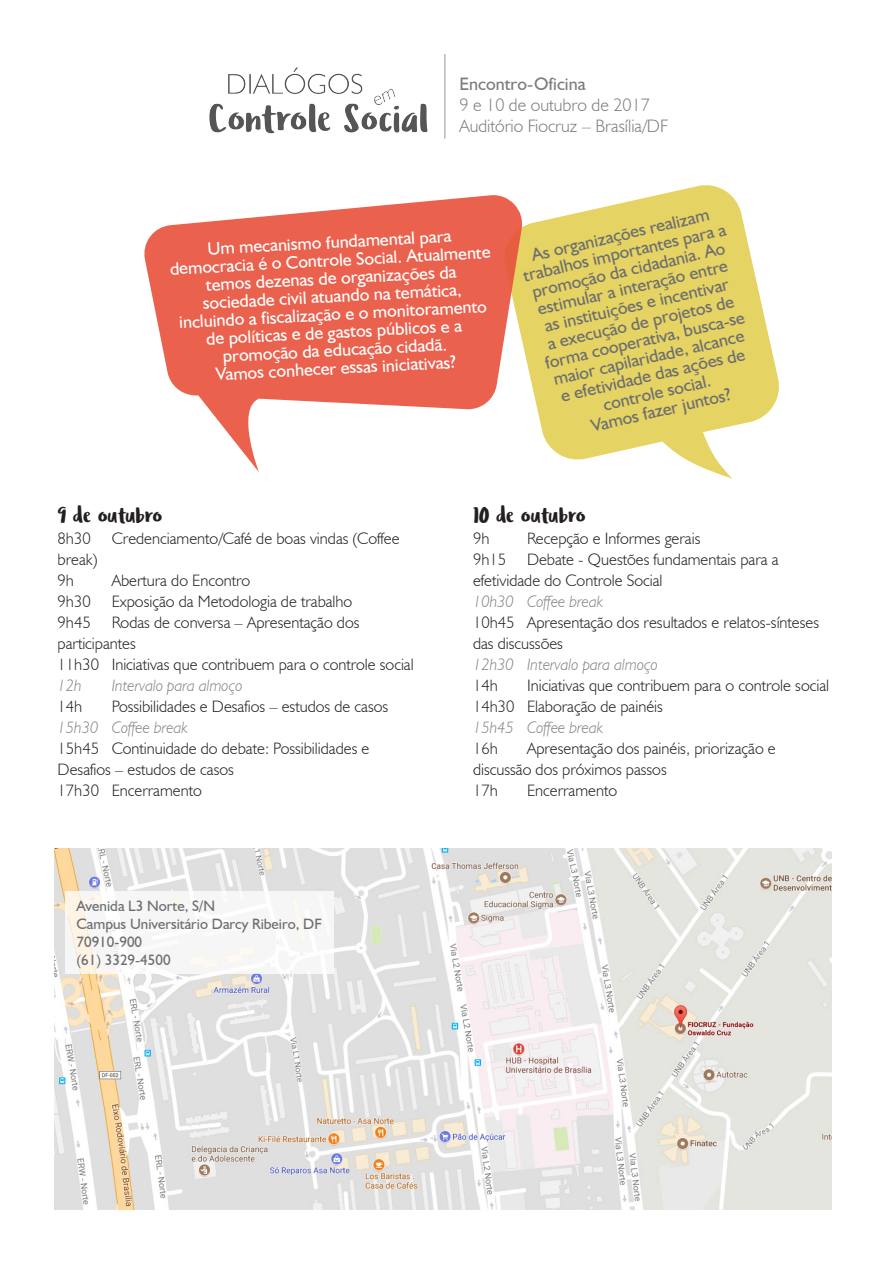
<style>
.page{position:relative;width:893px;height:1263px;background:#fff}
.page>*{position:absolute;margin:0;border:0;box-sizing:border-box;transform-origin:0 0}
.t1{font:22.5px "Ludicrous";color:#231f20}
.t2{font:18px/18px "Humanist 521 BT";color:#fff;text-align:center}
.t3{font:18px/18px "Humanist 521 BT";color:#6c6d70;text-align:center}
.t4{font:300 18px "Humanist 521 BT";color:#7a7c7f}
.t5{font:18px "Humanist 521 BT";color:#7a7c7f}
.t6{font:300 16.5px/21px "Humanist 521 BT";color:#231f20}
.t7{font:italic 300 16.5px "Humanist 521 BT";color:#808285}
.t8{font:15px "Humanist 521 BT";color:#6c6d70}
</style>
<div class="page">
<svg style="left:522px;top:185px;width:257px;height:294px;fill:#e5d363"></svg>
<img style="left:209px;top:67px;width:219px;height:67px">
<svg style="left:144px;top:195px;width:378px;height:277px;fill:#ea614e"></svg>
<img style="left:54px;top:849px;width:778px;height:360px">
<hr style="left:444px;top:54px;width:1px;height:85px;background:#939598">
<div style="left:65px;top:891px;width:269px;height:83px;background:linear-gradient(to right,#f9f6f2,#f7f8f9)"></div>
<p class="t5" style="left:459px;top:72px;width:128px">Encontro-Oficina</p>
<p class="t4" style="left:459px;top:93px;width:192px">9 e 10 de outubro de 2017</p>
<p class="t4" style="left:459px;top:114px;width:210px">Auditório Fiocruz – Brasília/DF</p>
<p class="t2" style="left:169px;top:241px;width:322px;rotate:-3deg">Um mecanismo fundamental para democracia é o Controle Social. Atualmente temos dezenas de organizações da sociedade civil atuando na temática, incluindo a fiscalização e o monitoramento de políticas e de gastos públicos e a promoção da educação cidadã.</p>
<p class="t2" style="left:215px;top:365px;width:242px;rotate:-3deg">Vamos conhecer essas iniciativas?</p>
<p class="t3" style="left:517px;top:249px;width:209px;rotate:-13deg">As organizações realizam trabalhos importantes para a promoção da cidadania. Ao estimular a interação entre as instituições e incentivar<br>a execução de projetos de forma cooperativa, busca-se maior capilaridade, alcance e efetividade das ações de controle social.</p>
<p class="t3" style="left:589px;top:417px;width:144px;rotate:-13deg">Vamos fazer juntos?</p>
<p class="t1" style="left:58px;top:501px;width:107px">9 de outubro</p>
<p class="t6" style="left:58px;top:528px;width:35px">8h30</p>
<p class="t6" style="left:112px;top:528px;width:290px">Credenciamento/Café de boas vindas (Coffee</p>
<p class="t6" style="left:58px;top:549px;width:41px">break)</p>
<p class="t6" style="left:58px;top:570px;width:18px">9h</p>
<p class="t6" style="left:112px;top:570px;width:140px">Abertura do Encontro</p>
<p class="t6" style="left:58px;top:591px;width:35px">9h30</p>
<p class="t6" style="left:112px;top:591px;width:242px">Exposição da Metodologia de trabalho</p>
<p class="t6" style="left:58px;top:612px;width:35px">9h45</p>
<p class="t6" style="left:58px;top:612px;width:303px;text-indent:54px">Rodas de conversa – Apresentação dos participantes</p>
<p class="t6" style="left:58px;top:654px;width:358px">11h30 Iniciativas que contribuem para o controle social</p>
<p class="t7" style="left:58px;top:675px;width:26px">12h</p>
<p class="t7" style="left:112px;top:675px;width:132px">Intervalo para almoço</p>
<p class="t6" style="left:58px;top:696px;width:26px">14h</p>
<p class="t6" style="left:112px;top:696px;width:278px">Possibilidades e Desafios – estudos de casos</p>
<p class="t7" style="left:58px;top:717px;width:131px">15h30 Coffee break</p>
<p class="t6" style="left:58px;top:738px;width:313px">15h45 Continuidade do debate: Possibilidades e<br>Desafios – estudos de casos</p>
<p class="t6" style="left:58px;top:780px;width:146px">17h30 Encerramento</p>
<p class="t8" style="left:77px;top:896px;width:140px">Avenida L3 Norte, S/N</p>
<p class="t8" style="left:77px;top:914px;width:247px">Campus Universitário Darcy Ribeiro, DF</p>
<p class="t8" style="left:77px;top:932px;width:67px">70910-900</p>
<p class="t8" style="left:77px;top:950px;width:96px">(61) 3329-4500</p>
<p class="t1" style="left:473px;top:501px;width:114px">10 de outubro</p>
<p class="t6" style="left:473px;top:528px;width:18px">9h</p>
<p class="t6" style="left:527px;top:528px;width:175px">Recepção e Informes gerais</p>
<p class="t6" style="left:473px;top:549px;width:35px">9h15</p>
<p class="t6" style="left:473px;top:549px;width:307px;text-indent:54px">Debate - Questões fundamentais para a efetividade do Controle Social</p>
<p class="t7" style="left:473px;top:591px;width:131px">10h30 Coffee break</p>
<p class="t6" style="left:473px;top:612px;width:348px">10h45 Apresentação dos resultados e relatos-sínteses das discussões</p>
<p class="t7" style="left:473px;top:654px;width:186px">12h30 Intervalo para almoço</p>
<p class="t6" style="left:473px;top:675px;width:26px">14h</p>
<p class="t6" style="left:527px;top:675px;width:304px">Iniciativas que contribuem para o controle social</p>
<p class="t6" style="left:473px;top:696px;width:191px">14h30 Elaboração de painéis</p>
<p class="t7" style="left:473px;top:717px;width:131px">15h45 Coffee break</p>
<p class="t6" style="left:473px;top:738px;width:26px">16h</p>
<p class="t6" style="left:473px;top:738px;width:304px;text-indent:54px">Apresentação dos painéis, priorização e discussão dos próximos passos</p>
<p class="t6" style="left:473px;top:780px;width:26px">17h</p>
<p class="t6" style="left:527px;top:780px;width:92px">Encerramento</p>
</div>
